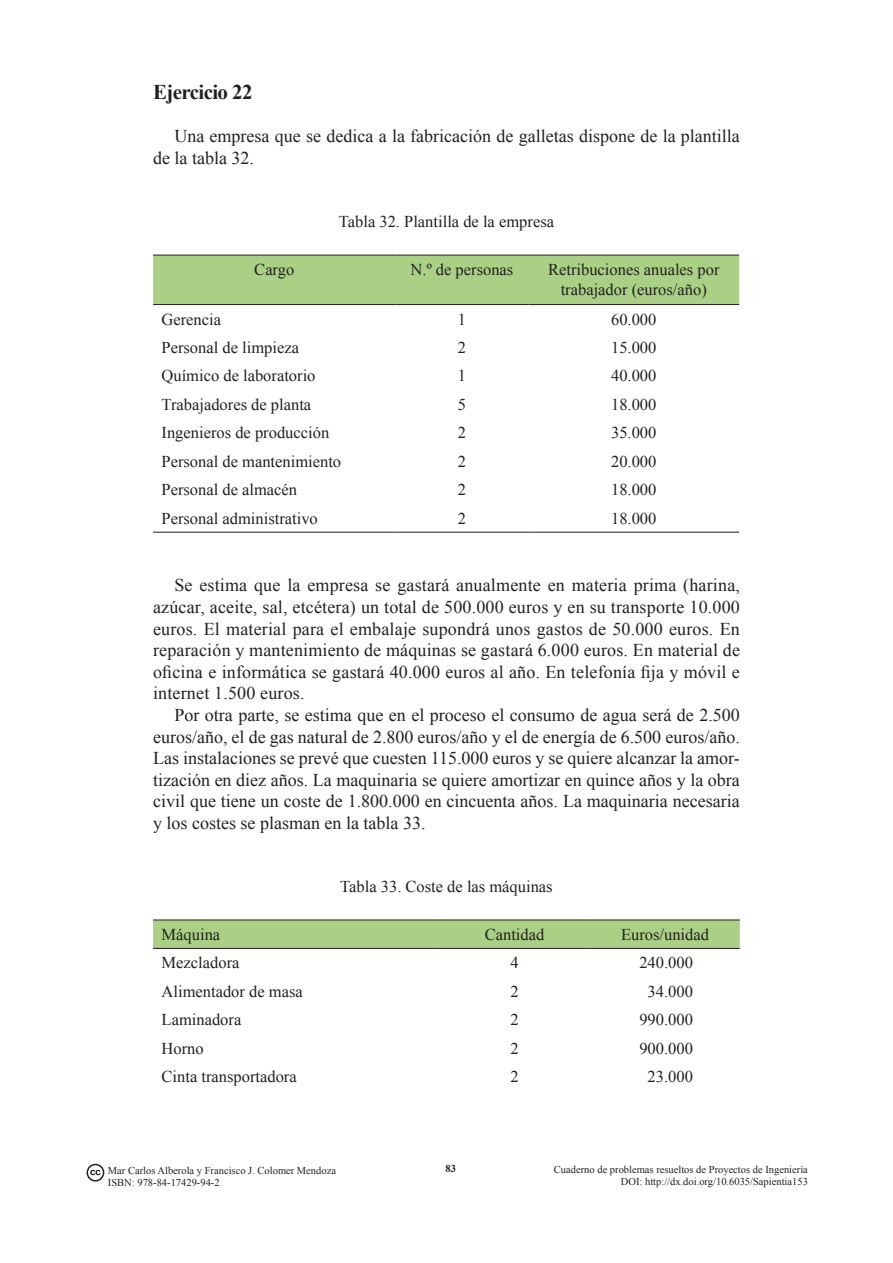
<style>
.page{position:relative;width:893px;height:1263px;background:#fff}
.page>*{position:absolute;margin:0;border:0;box-sizing:border-box;transform-origin:0 0}
.t1{font:700 21px "Times New Roman";letter-spacing:-.03em;color:#231f20}
.t2{font:18px/21.6px "Times New Roman";color:#231f20;text-align:justify}
.t3{font:16.5px/19.8px "Times New Roman";color:#231f20;text-align:center}
.t4{font:10.5px/12.6px "Times New Roman";color:#231f20}
.t5{font:700 10.5px "Times New Roman";color:#231f20}
</style>
<div class="page">
<svg style="left:90px;top:1170px;width:11px;height:5px"></svg>
<div style="left:87px;top:1164px;width:17px;height:17px;border:2px solid #231f20;border-radius:50%"></div>
<div style="left:153px;top:256px;width:586px;height:48px;background:#aad085"></div>
<hr style="left:153px;top:255px;width:243px;height:1px;background:#231f20">
<hr style="left:396px;top:255px;width:132px;height:1px;background:#231f20">
<hr style="left:528px;top:255px;width:211px;height:1px;background:#231f20">
<hr style="left:153px;top:304px;width:243px;height:1px;background:#231f20">
<hr style="left:396px;top:304px;width:132px;height:1px;background:#231f20">
<hr style="left:528px;top:304px;width:211px;height:1px;background:#231f20">
<hr style="left:153px;top:532px;width:243px;height:1px;background:#231f20">
<hr style="left:396px;top:532px;width:132px;height:1px;background:#231f20">
<hr style="left:528px;top:532px;width:211px;height:1px;background:#231f20">
<svg style="left:153px;top:920px;width:587px;height:28px;background:#a7cc83"></svg>
<hr style="left:153px;top:919px;width:286px;height:1px;background:#231f20">
<hr style="left:439px;top:919px;width:151px;height:1px;background:#231f20">
<hr style="left:590px;top:919px;width:150px;height:1px;background:#231f20">
<hr style="left:153px;top:948px;width:286px;height:1px;background:#231f20">
<hr style="left:439px;top:948px;width:151px;height:1px;background:#231f20">
<hr style="left:590px;top:948px;width:150px;height:1px;background:#231f20">
<p class="t1" style="left:153px;top:78px;width:101px">Ejercicio 22</p>
<p class="t2" style="left:153px;top:125px;width:588px;text-indent:21px">Una empresa que se dedica a la fabricación de galletas dispone de la plantilla de la tabla 32.</p>
<p class="t3" style="left:339px;top:211px;width:217px">Tabla 32. Plantilla de la empresa</p>
<p class="t3" style="left:254px;top:259px;width:42px">Cargo</p>
<p class="t3" style="left:411px;top:259px;width:104px">N.º de personas</p>
<p class="t3" style="left:548px;top:259px;width:173px">Retribuciones anuales por trabajador (euros/año)</p>
<p class="t3" style="left:162px;top:309px;width:61px">Gerencia</p>
<p class="t3" style="left:458px;top:309px;width:10px">1</p>
<p class="t3" style="left:611px;top:309px;width:47px">60.000</p>
<p class="t3" style="left:162px;top:337px;width:139px">Personal de limpieza</p>
<p class="t3" style="left:458px;top:337px;width:10px">2</p>
<p class="t3" style="left:611px;top:337px;width:47px">15.000</p>
<p class="t3" style="left:162px;top:366px;width:155px">Químico de laboratorio</p>
<p class="t3" style="left:458px;top:366px;width:10px">1</p>
<p class="t3" style="left:611px;top:366px;width:47px">40.000</p>
<p class="t3" style="left:162px;top:394px;width:151px">Trabajadores de planta</p>
<p class="t3" style="left:458px;top:394px;width:10px">5</p>
<p class="t3" style="left:611px;top:394px;width:47px">18.000</p>
<p class="t3" style="left:162px;top:423px;width:169px">Ingenieros de producción</p>
<p class="t3" style="left:458px;top:423px;width:10px">2</p>
<p class="t3" style="left:611px;top:423px;width:47px">35.000</p>
<p class="t3" style="left:162px;top:451px;width:181px">Personal de mantenimiento</p>
<p class="t3" style="left:458px;top:451px;width:10px">2</p>
<p class="t3" style="left:611px;top:451px;width:47px">20.000</p>
<p class="t3" style="left:162px;top:479px;width:137px">Personal de almacén</p>
<p class="t3" style="left:458px;top:479px;width:10px">2</p>
<p class="t3" style="left:611px;top:479px;width:47px">18.000</p>
<p class="t3" style="left:162px;top:508px;width:158px">Personal administrativo</p>
<p class="t3" style="left:458px;top:508px;width:10px">2</p>
<p class="t3" style="left:611px;top:508px;width:47px">18.000</p>
<p class="t2" style="left:153px;top:574px;width:588px;text-indent:21px">Se estima que la empresa se gastará anualmente en materia prima (harina, azúcar, aceite, sal, etcétera) un total de 500.000 euros y en su transporte 10.000 euros. El material para el embalaje supondrá unos gastos de 50.000 euros. En reparación y mantenimiento de máquinas se gastará 6.000 euros. En material de oficina e informática se gastará 40.000 euros al año. En telefonía fija y móvil e internet 1.500 euros.</p>
<p class="t2" style="left:153px;top:704px;width:588px;text-indent:21px">Por otra parte, se estima que en el proceso el consumo de agua será de 2.500 euros/año, el de gas natural de 2.800 euros/año y el de energía de 6.500 euros/año.<br>Las instalaciones se prevé que cuesten 115.000 euros y se quiere alcanzar la amor&shy;tización en diez años. La maquinaria se quiere amortizar en quince años y la obra civil que tiene un coste de 1.800.000 en cincuenta años. La maquinaria necesaria y los costes se plasman en la tabla 33.</p>
<p class="t3" style="left:340px;top:876px;width:214px">Tabla 33. Coste de las máquinas</p>
<p class="t3" style="left:162px;top:924px;width:60px">Máquina</p>
<p class="t3" style="left:485px;top:924px;width:61px">Cantidad</p>
<p class="t3" style="left:621px;top:924px;width:89px">Euros/unidad</p>
<p class="t3" style="left:162px;top:953px;width:79px">Mezcladora</p>
<p class="t3" style="left:510px;top:953px;width:10px">4</p>
<p class="t3" style="left:639px;top:953px;width:55px">240.000</p>
<p class="t3" style="left:162px;top:981px;width:143px">Alimentador de masa</p>
<p class="t3" style="left:510px;top:981px;width:10px">2</p>
<p class="t3" style="left:648px;top:981px;width:47px">34.000</p>
<p class="t3" style="left:162px;top:1009px;width:81px">Laminadora</p>
<p class="t3" style="left:510px;top:1009px;width:10px">2</p>
<p class="t3" style="left:639px;top:1009px;width:55px">990.000</p>
<p class="t3" style="left:162px;top:1038px;width:44px">Horno</p>
<p class="t3" style="left:510px;top:1038px;width:10px">2</p>
<p class="t3" style="left:639px;top:1038px;width:55px">900.000</p>
<p class="t3" style="left:162px;top:1066px;width:137px">Cinta transportadora</p>
<p class="t3" style="left:510px;top:1066px;width:10px">2</p>
<p class="t3" style="left:648px;top:1066px;width:47px">23.000</p>
<p class="t4" style="left:108px;top:1163px;width:230px">Mar Carlos Alberola y Francisco J. Colomer Mendoza<br>ISBN: 978-84-17429-94-2</p>
<p class="t5" style="left:445px;top:1161px;width:12px">83</p>
<p class="t4" style="left:554px;top:1163px;width:255px;text-align:right">Cuaderno de problemas resueltos de Proyectos de Ingeniería<br>DOI: http://dx.doi.org/10.6035/Sapientia153</p>
</div>
